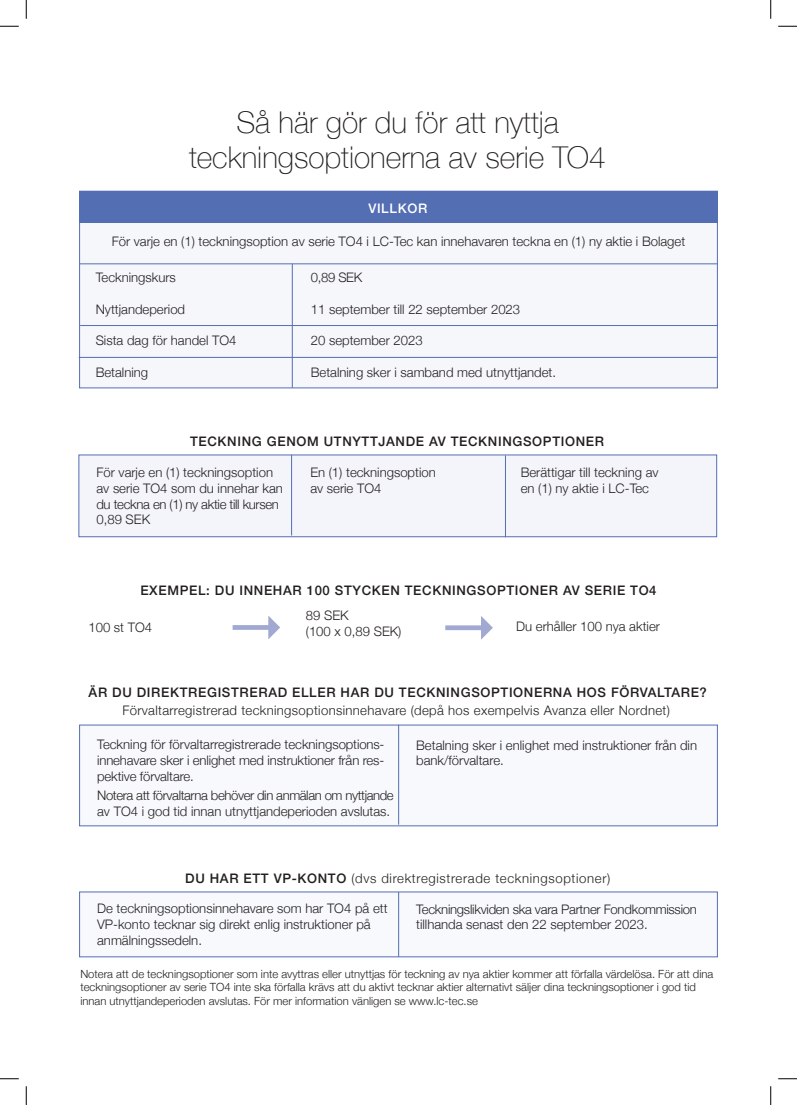
<style>
.page{position:relative;width:797px;height:1105px;background:#fff}
.page>*{position:absolute;margin:0;border:0;box-sizing:border-box;transform-origin:0 0}
.t1{font:100 30px/35px "Helvetica Neue";color:#231f20;text-align:center}
.t2{font:300 13.12px/15.8px "Helvetica Neue";color:#231f20}
.t3{font:500 13.12px "Helvetica Neue";letter-spacing:.05em;color:#231f20}
.t4{font:300 13.12px/15.8px "Helvetica Neue";letter-spacing:-.03em;color:#231f20}
.t5{font:300 13.12px "Helvetica Neue";letter-spacing:.025em;color:#231f20}
.t6{font:300 13.12px/15.8px "Helvetica Neue";letter-spacing:-.02em;color:#231f20}
.t7{font:300 13.12px "Helvetica Neue";letter-spacing:.05em;color:#231f20}
.t8{font:500 13.12px "Helvetica Neue";letter-spacing:.05em;color:#fff}
.t9{font:300 11.25px/13.5px "Helvetica Neue";color:#231f20}
.s1{font-weight:500}
</style>
<div class="page">
<div style="left:79px;top:725px;width:638px;height:101px;background:#f7f9fc;border:1px solid #556eb3"></div>
<hr style="left:398px;top:725px;width:1px;height:100px;background:#546eb3">
<svg style="left:232px;top:616px;width:48px;height:23px"></svg>
<svg style="left:445px;top:616px;width:48px;height:24px"></svg>
<div style="left:79px;top:892px;width:638px;height:65px;background:#f7f9fc;border:1px solid #556eb3"></div>
<hr style="left:398px;top:892px;width:1px;height:65px;background:#546eb3">
<div style="left:79px;top:455px;width:637px;height:82px;background:#f4f5fa;border:1px solid #556eb3"></div>
<hr style="left:291px;top:455px;width:1px;height:80px;background:#546eb3">
<hr style="left:505px;top:455px;width:1px;height:82px;background:#546eb3">
<div style="left:79px;top:191px;width:638px;height:197px;background:#f6f7fb"></div>
<div style="left:79px;top:191px;width:638px;height:32px;background:#546eb3"></div>
<hr style="left:79px;top:264px;width:638px;height:1px;background:#546eb3">
<hr style="left:80px;top:325px;width:637px;height:1px;background:#546eb3">
<hr style="left:292px;top:264px;width:1px;height:124px;background:#546eb3">
<hr style="left:79px;top:357px;width:637px;height:1px;background:#546eb3">
<svg style="left:0;top:25px;width:19px;height:2px"></svg>
<svg style="left:778px;top:25px;width:19px;height:2px"></svg>
<svg style="left:0;top:1078px;width:19px;height:1px"></svg>
<svg style="left:778px;top:1078px;width:19px;height:1px"></svg>
<svg style="left:25px;top:0;width:2px;height:19px"></svg>
<svg style="left:25px;top:1086px;width:2px;height:19px"></svg>
<svg style="left:770px;top:0;width:1px;height:19px"></svg>
<svg style="left:770px;top:1086px;width:1px;height:19px"></svg>
<h1 class="t1" style="left:189px;top:104px;width:418px">Så här gör du för att nyttja teckningsoptionerna av serie TO4</h1>
<p class="t8" style="left:368px;top:197px;width:60px">VILLKOR</p>
<p class="t2" style="left:112px;top:233px;width:575px">För varje en (1) teckningsoption av serie TO4 i LC-Tec kan innehavaren teckna en (1) ny aktie i Bolaget</p>
<p class="t2" style="left:96px;top:269px;width:82px">Teckningskurs</p>
<p class="t2" style="left:311px;top:269px;width:53px">0,89 SEK</p>
<p class="t2" style="left:96px;top:300px;width:91px">Nyttjandeperiod</p>
<p class="t2" style="left:311px;top:300px;width:211px">11 september till 22 september 2023</p>
<p class="t2" style="left:96px;top:332px;width:142px">Sista dag för handel TO4</p>
<p class="t2" style="left:311px;top:332px;width:113px">20 september 2023</p>
<p class="t2" style="left:96px;top:363px;width:54px">Betalning</p>
<p class="t2" style="left:311px;top:363px;width:247px">Betalning sker i samband med utnyttjandet.</p>
<p class="t3" style="left:190px;top:430px;width:415px">TECKNING GENOM UTNYTTJANDE AV TECKNINGSOPTIONER</p>
<p class="t2" style="left:96px;top:464px;width:188px">För varje en (1) teckningsoption av serie TO4 som du innehar kan du teckna en (1) ny aktie till kursen<br>0,89 SEK</p>
<p class="t2" style="left:310px;top:464px;width:127px">En (1) teckningsoption av serie TO4</p>
<p class="t2" style="left:520px;top:464px;width:139px">Berättigar till teckning av en (1) ny aktie i LC-Tec</p>
<p class="t3" style="left:140px;top:579px;width:517px">EXEMPEL: DU INNEHAR 100 STYCKEN TECKNINGSOPTIONER AV SERIE TO4</p>
<p class="t2" style="left:88px;top:618px;width:65px">100 st TO4</p>
<p class="t2" style="left:306px;top:606px;width:97px">89 SEK<br>(100 x 0,89 SEK)</p>
<p class="t2" style="left:516px;top:618px;width:145px">Du erhåller 100 nya aktier</p>
<p class="t3" style="left:89px;top:682px;width:619px">ÄR DU DIREKTREGISTRERAD ELLER HAR DU TECKNINGSOPTIONERNA HOS FÖRVALTARE?</p>
<p class="t5" style="left:122px;top:700px;width:549px">Förvaltarregistrerad teckningsoptionsinnehavare (depå hos exempelvis Avanza eller Nordnet)</p>
<p class="t2" style="left:97px;top:736px;width:289px;text-align:justify">Teckning för förvaltarregistrerade teckningsoptions&shy;innehavare sker i enlighet med instruktioner från res&shy;pektive förvaltare.</p>
<p class="t4" style="left:97px;top:786px;width:298px">Notera att förvaltarna behöver din anmälan om nyttjande av TO4 i god tid innan utnyttjandeperioden avslutas.</p>
<p class="t2" style="left:416px;top:736px;width:282px">Betalning sker i enlighet med instruktioner från din bank/förvaltare.</p>
<p class="t7" style="left:185px;top:867px;width:426px"><span class="s1">DU HAR ETT VP-KONTO</span> (dvs direktregistrerade teckningsoptioner)</p>
<p class="t2" style="left:97px;top:900px;width:292px">De teckningsoptionsinnehavare som har TO4 på ett<br>VP-konto tecknar sig direkt enlig instruktioner på anmälningssedeln.</p>
<p class="t6" style="left:416px;top:900px;width:282px">Teckningslikviden ska vara Partner Fondkommission tillhanda senast den 22 september 2023.</p>
<p class="t9" style="left:80px;top:966px;width:634px">Notera att de teckningsoptioner som inte avyttras eller utnyttjas för teckning av nya aktier kommer att förfalla värdelösa. För att dina teckningsoptioner av serie TO4 inte ska förfalla krävs att du aktivt tecknar aktier alternativt säljer dina teckningsoptioner i god tid innan utnyttjandeperioden avslutas. För mer information vänligen se www.lc-tec.se</p>
</div>
